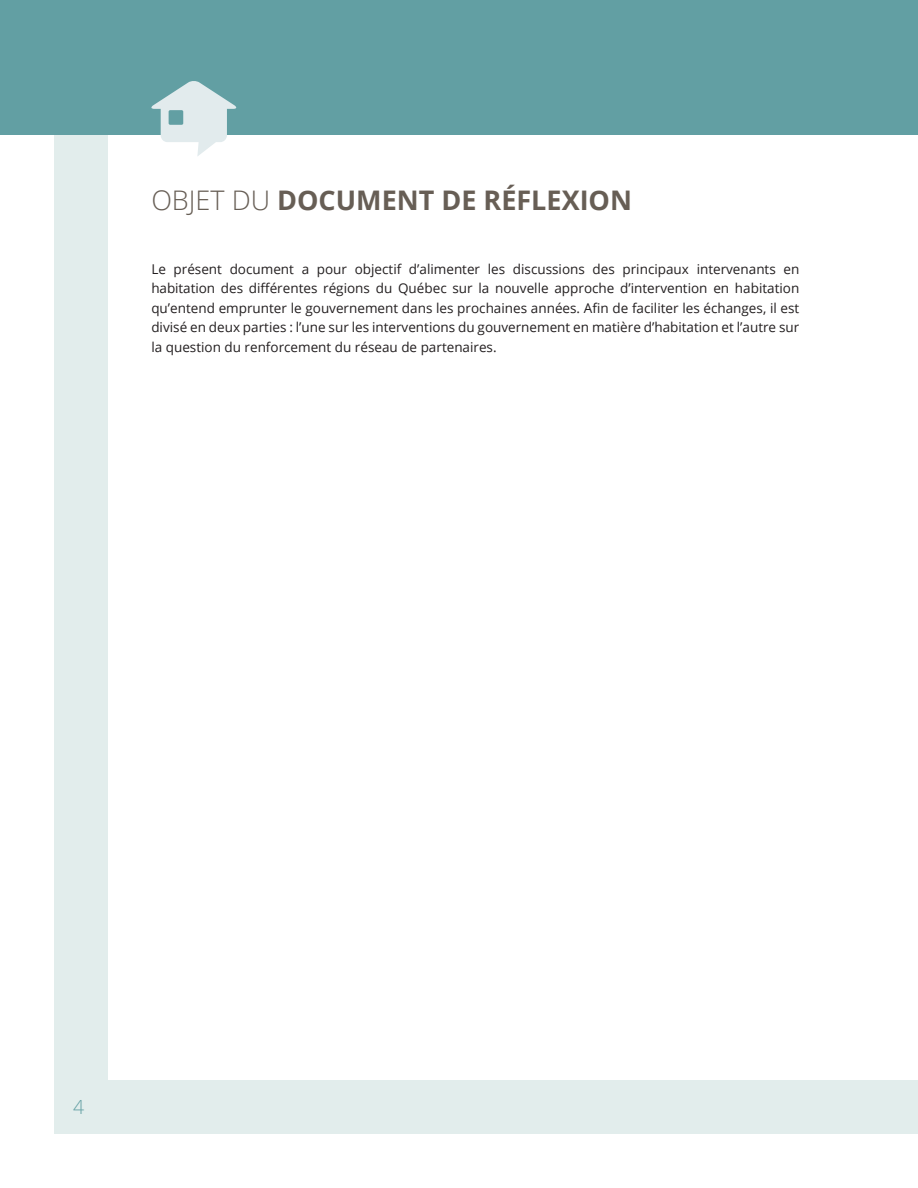
<style>
.page{position:relative;width:918px;height:1188px;background:#fff}
.page>*{position:absolute;margin:0;border:0;box-sizing:border-box;transform-origin:0 0}
.t1{font:700 27px "Open Sans";color:#675e55}
.t2{font:300 19.5px "Open Sans";color:#629fa3}
.t3{font:13.5px/19.5px "Open Sans";color:#231f20;text-align:justify}
.s1{font-weight:300}
</style>
<div class="page">
<div style="left:54px;top:54px;width:864px;height:1080px;background:#e2edec"></div>
<div style="left:108px;top:135px;width:810px;height:945px;background:#fff"></div>
<div style="left:0;top:0;width:918px;height:135px;background:#629fa3"></div>
<svg style="left:151px;top:81px;width:86px;height:75px"></svg>
<div style="left:169px;top:110px;width:14px;height:15px;background:#629fa3;border-radius:2px"></div>
<h2 class="t1" style="left:151px;top:181px;width:482px"><span class="s1">OBJET DU</span> DOCUMENT DE RÉFLEXION</h2>
<p class="t3" style="left:151px;top:259px;width:650px">Le présent document a pour objectif d’alimenter les discussions des principaux intervenants en habitation des différentes régions du Québec sur la nouvelle approche d’intervention en habitation qu’entend emprunter le gouvernement dans les prochaines années. Afin de faciliter les échanges, il est divisé en deux parties : l’une sur les interventions du gouvernement en matière d’habitation et l’autre sur la question du renforcement du réseau de partenaires.</p>
<h2 class="t2" style="left:73px;top:1094px;width:13px">4</h2>
</div>
